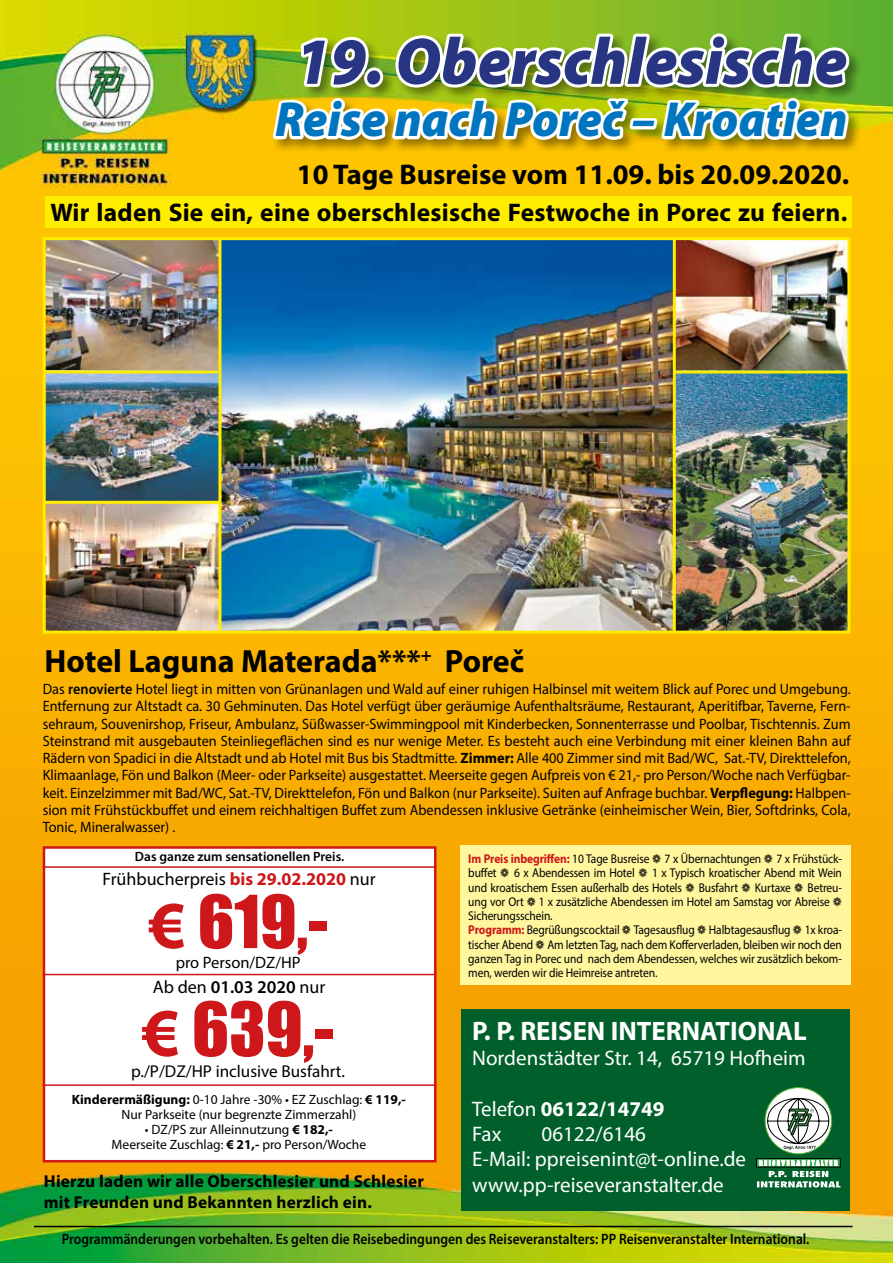
<style>
.page{position:relative;width:893px;height:1263px;background:#fff}
.page>*{position:absolute;margin:0;border:0;box-sizing:border-box;transform-origin:0 0}
.t1{font:68.7px "Impact";color:#cd171a}
.t2{font:67.5px "Impact";color:#cd171a}
.t3{font:italic 900 66.45px "Myriad Pro";color:#283583;scale:.95 1}
.t4{font:italic 900 49.5px "Myriad Pro";color:#0075bf;scale:.95 1}
.t5{font:700 32.25px "Myriad Pro";color:#000}
.t6{font:700 28.5px "Myriad Pro";color:#000}
.t7{font:700 26.85px "Myriad Pro";color:#fff}
.t8{font:700 25.5px "Myriad Pro";letter-spacing:.01em;color:#000}
.t9{font:21px/25.2px "Myriad Pro";color:#fff}
.t10{font:700 21px/25.2px "Myriad Pro";color:#fff}
.t11{font:18px "Myriad Pro";color:#000}
.t12{font:600 18px "Myriad Pro";color:#000}
.t13{font:700 17.25px/20.7px "Myriad Pro";letter-spacing:.01em;color:#000}
.t14{font:17.1px "Myriad Pro";color:#000}
.t15{font:16.5px "Myriad Pro";color:#000}
.t16{font:15px/17.2px "Myriad Pro";color:#000;text-align:justify;scale:.95 1}
.t17{font:600 15px "Myriad Pro";color:#000;scale:.9 1}
.t18{font:13.5px/15px "Myriad Pro";color:#000;text-align:center}
.t19{font:600 13.5px "Myriad Pro";color:#000}
.t20{font:12.75px/14.2px "Myriad Pro";letter-spacing:-.01em;color:#000;scale:.9 1}
.s1{font-weight:600}
.s2{font-weight:700}
.s3{font-weight:700;color:#cd171a}
.s4{font-family:"Myriad Pro";font-weight:700}
.s5{font-weight:400}
</style>
<div class="page">
<img style="left:0;top:0;width:893px;height:1263px">
<div style="left:45px;top:196px;width:806px;height:32px;background:#ffed00"></div>
<div style="left:460px;top:845px;width:391px;height:139px;background:#fff69e"></div>
<div style="left:271px;top:32px;width:592px;height:122px;background:#000;opacity:.41"></div>
<img style="left:269px;top:30px;width:583px;height:113px">
<hr style="left:34px;top:1226px;width:819px;height:1px;background:#000">
<div style="left:43px;top:846px;width:393px;height:316px;background:#fff;border:2px solid #cd171a"></div>
<hr style="left:43px;top:1084px;width:393px;height:2px;background:#cd171a">
<hr style="left:43px;top:974px;width:393px;height:1px;background:#cd171a">
<hr style="left:43px;top:866px;width:393px;height:2px;background:#cd171a">
<div style="left:461px;top:1009px;width:389px;height:201px;background:#005f2b"></div>
<div style="left:756px;top:1158px;width:85px;height:9px;border:1px solid #000"></div>
<svg style="left:757px;top:1159px;width:84px;height:28px"></svg>
<svg style="left:765px;top:1087px;width:67px;height:67px"></svg>
<div style="left:765px;top:1087px;width:67px;height:67px;border:1px solid #56af31;border-radius:50%"></div>
<svg style="left:767px;top:1097px;width:63px;height:53px;background:#abb9ae"></svg>
<img style="left:221px;top:241px;width:625px;height:389px">
<img style="left:47px;top:241px;width:171px;height:389px">
<hr style="left:673px;top:239px;width:3px;height:394px;background:#ffed00">
<hr style="left:218px;top:239px;width:3px;height:394px;background:#ffed00">
<hr style="left:44px;top:501px;width:175px;height:3px;background:#ffed00">
<hr style="left:674px;top:370px;width:175px;height:3px;background:#ffed00">
<hr style="left:43px;top:370px;width:175px;height:3px;background:#ffed00">
<div style="left:43px;top:237px;width:807px;height:397px;border:3px solid #ffed00"></div>
<h3 class="t3" style="left:295px;top:17px;width:583px">19. Oberschlesische</h3>
<h3 class="t4" style="left:275px;top:87px;width:604px">Reise nach Poreč – Kroatien</h3>
<h3 class="t6" style="left:297px;top:156px;width:554px">10 Tage Busreise vom 11.09. bis 20.09.2020.</h3>
<h3 class="t8" style="left:50px;top:196px;width:798px">Wir laden Sie ein, eine oberschlesische Festwoche in Porec zu feiern.</h3>
<h3 class="t5" style="left:45px;top:640px;width:481px">Hotel Laguna Materada***<sup>+</sup> Poreč</h3>
<p class="t16" style="left:43px;top:680px;width:852px">Das <span class="s1">renovierte</span> Hotel liegt in mitten von Grünanlagen und Wald auf einer ruhigen Halbinsel mit weitem Blick auf Porec und Umgebung.<br>Entfernung zur Altstadt ca. 30 Gehminuten. Das Hotel verfügt über geräumige Aufenthaltsräume, Restaurant, Aperitifbar, Taverne, Fern&shy;sehraum, Souvenirshop, Friseur, Ambulanz, Süßwasser-Swimmingpool mit Kinderbecken, Sonnenterrasse und Poolbar, Tischtennis. Zum Steinstrand mit ausgebauten Steinliegeflächen sind es nur wenige Meter. Es besteht auch eine Verbindung mit einer kleinen Bahn auf Rädern von Spadici in die Altstadt und ab Hotel mit Bus bis Stadtmitte. <span class="s2">Zimmer:</span> Alle 400 Zimmer sind mit Bad/WC, Sat.-TV, Direkttelefon, Klimaanlage, Fön und Balkon (Meer- oder Parkseite) ausgestattet. Meerseite gegen Aufpreis von € 21,- pro Person/Woche nach Verfügbar&shy;keit. Einzelzimmer mit Bad/WC, Sat.-TV, Direkttelefon, Fön und Balkon (nur Parkseite). Suiten auf Anfrage buchbar. <span class="s2">Verpflegung:</span> Halbpen&shy;sion mit Frühstückbuffet und einem reichhaltigen Buffet zum Abendessen inklusive Getränke (einheimischer Wein, Bier, Softdrinks, Cola, Tonic, Mineralwasser) .</p>
<p class="t19" style="left:135px;top:848px;width:211px">Das ganze zum sensationellen Preis.</p>
<p class="t11" style="left:102px;top:868px;width:275px">Frühbucherpreis <span class="s3">bis 29.02.2020</span> nur</p>
<h2 class="t2" style="left:148px;top:869px;width:181px"><span class="s4">€</span> 619,-</h2>
<p class="t15" style="left:176px;top:952px;width:126px">pro Person/DZ/HP</p>
<p class="t12" style="left:153px;top:976px;width:174px"><span class="s5">Ab den</span> 01.03 2020 <span class="s5">nur</span></p>
<p class="t20" style="left:468px;top:852px;width:417px"><span class="s3">Im Preis inbegriffen:</span> 10 Tage Busreise 7 x Übernachtungen 7 x Frühstück&shy;buffet</p>
<p class="t20" style="left:468px;top:866px;width:417px;text-indent:184px">1 x Typisch kroatischer Abend mit Wein und kroatischem Essen außerhalb des Hotels</p>
<p class="t20" style="left:514px;top:866px;width:136px">6 x Abendessen im Hotel</p>
<p class="t20" style="left:699px;top:880px;width:45px">Busfahrt</p>
<p class="t20" style="left:755px;top:880px;width:42px">Kurtaxe</p>
<p class="t20" style="left:468px;top:880px;width:417px;text-indent:339px">Betreu&shy;ung vor Ort 1 x zusätzliche Abendessen im Hotel am Samstag vor Abreise Sicherungsschein.<br><span class="s3">Programm:</span> Begrüßungscocktail Tagesausflug Halbtagesausflug 1x kroa&shy;tischer Abend Am letzten Tag, nach dem Kofferverladen, bleiben wir noch den ganzen Tag in Porec und nach dem Abendessen, welches wir zusätzlich bekom&shy;men, werden wir die Heimreise antreten.</p>
<h1 class="t1" style="left:142px;top:976px;width:194px"><span class="s4">€</span> 639,-</h1>
<p class="t14" style="left:131px;top:1060px;width:215px">p./P/DZ/HP inclusive Busfahrt.</p>
<h3 class="t7" style="left:472px;top:1013px;width:336px">P. P. REISEN INTERNATIONAL</h3>
<h3 class="t9" style="left:472px;top:1045px;width:335px">Nordenstädter Str. 14, 65719 Hofheim</h3>
<h3 class="t10" style="left:472px;top:1095px;width:194px"><span class="s5">Telefon</span> 06122/14749<br><span class="s5">Fax</span></h3>
<p class="t18" style="left:72px;top:1092px;width:335px"><span class="s2">Kinderermäßigung:</span> 0-10 Jahre -30% • EZ Zuschlag: <span class="s2">€ 119,-<br></span>Nur Parkseite (nur begrenzte Zimmerzahl)</p>
<p class="t18" style="left:112px;top:1122px;width:256px">• DZ/PS zur Alleinnutzung <span class="s2">€ 182,-<br></span>Meerseite Zuschlag: <span class="s2">€ 21,-</span> pro Person/Woche</p>
<h3 class="t9" style="left:472px;top:1121px;width:275px;text-indent:69px">06122/6146<br>E-Mail: ppreisenint@t-online.de www.pp-reiseveranstalter.de</h3>
<p class="t17" style="left:62px;top:1230px;width:832px">Programmänderungen vorbehalten. Es gelten die Reisebedingungen des Reiseveranstalters: PP Reisenveranstalter International.</p>
<p class="t13" style="left:44px;top:1171px;width:382px">Hierzu laden wir alle Oberschlesier und Schlesier mit Freunden und Bekannten herzlich ein.</p>
</div>
